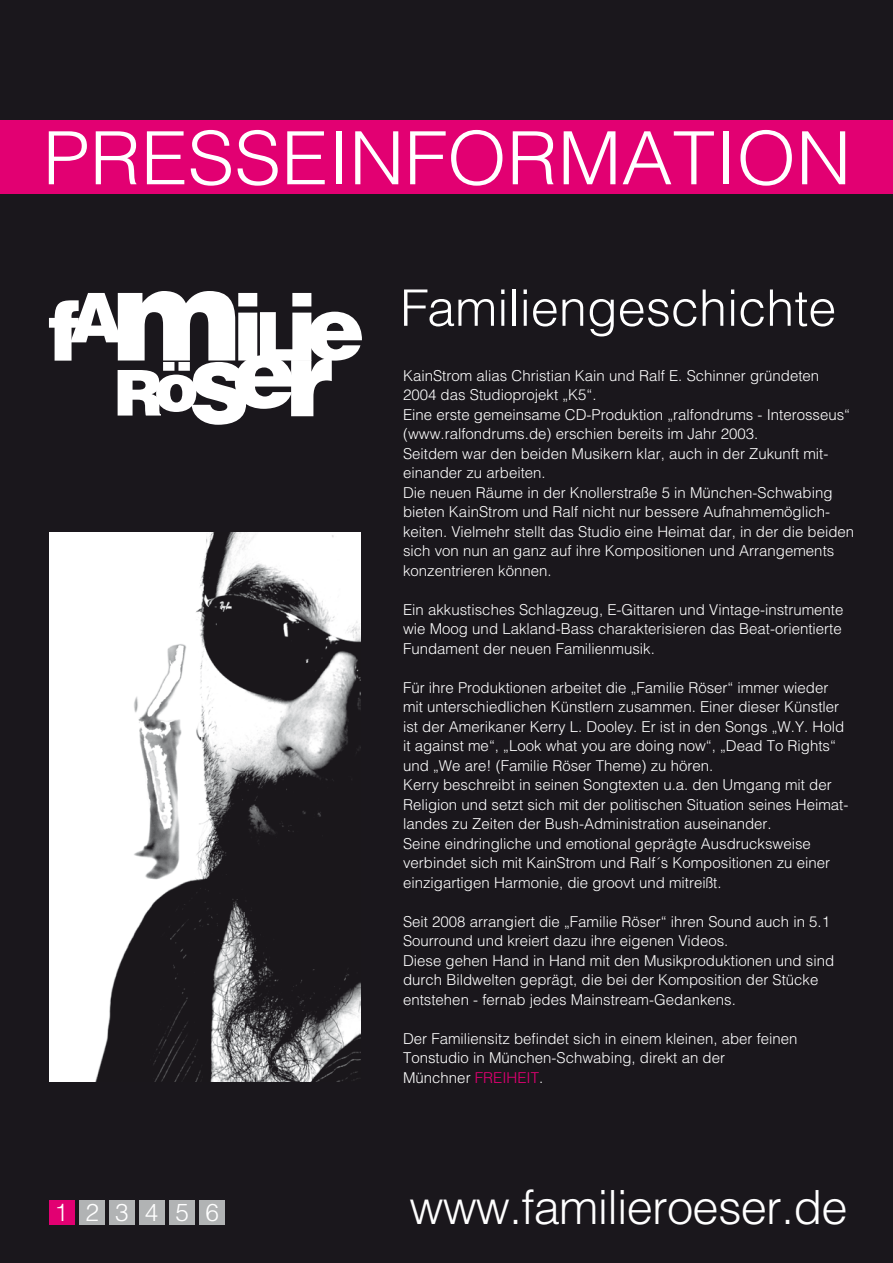
<style>
.page{position:relative;width:893px;height:1263px;background:#fff}
.page>*{position:absolute;margin:0;border:0;box-sizing:border-box;transform-origin:0 0}
.t1{font:900 91.5px "Helvetica";color:#fff}
.t2{font:300 73.5px "Helvetica";color:#fff;scale:1.04 1}
.t3{font:900 68.7px "Helvetica";color:#fff}
.t4{font:900 67.2px "Helvetica";color:#fff}
.t5{font:900 63.3px "Helvetica";color:#fff}
.t6{font:300 50.4px "Helvetica";color:#fff}
.t7{font:300 47.1px "Helvetica";letter-spacing:-.015em;color:#fff}
.t8{font:300 24.45px "Helvetica";letter-spacing:.67em;color:#fff}
.t9{font:300 15px/19.5px "Helvetica";color:#fff}
.s1{font-size:81.6px}
.s2{font-size:129px}
.s3{font-size:88.35px}
.s4{font-size:67.5px}
.s5{font-size:82.8px}
.s6{font-size:96.9px}
.s7{font-size:107.25px}
.s8{color:#e20072}
</style>
<div class="page">
<div style="left:0;top:100px;width:892px;height:120px;background:#e20072"></div>
<div style="left:0;top:195px;width:892px;height:1068px;background:#1a171c"></div>
<div style="left:0;top:0;width:892px;height:119px;background:#1a171c"></div>
<img style="left:49px;top:533px;width:311px;height:549px">
<div style="left:49px;top:1200px;width:26px;height:25px;background:#e20072"></div>
<div style="left:79px;top:1200px;width:26px;height:25px;background:#b1b3b4"></div>
<div style="left:109px;top:1200px;width:26px;height:25px;background:#b1b3b4"></div>
<div style="left:139px;top:1200px;width:26px;height:25px;background:#b1b3b4"></div>
<div style="left:169px;top:1200px;width:26px;height:25px;background:#b1b3b4"></div>
<div style="left:199px;top:1200px;width:26px;height:25px;background:#b1b3b4"></div>
<h2 class="t2" style="left:43px;top:112px;width:778px">PRESSEINFORMATION</h2>
<h3 class="t3" style="left:70px;top:273px;width:55px">A</h3>
<h3 class="t6" style="left:400px;top:276px;width:437px">Familiengeschichte</h3>
<h1 class="t1" style="left:48px;top:268px;width:318px"><span class="s1">f</span> <span class="s2">m</span>i i<span class="s3">e</span></h1>
<h3 class="t4" style="left:255px;top:292px;width:46px">L</h3>
<h3 class="t5" style="left:114px;top:351px;width:221px">R<span class="s4">ö</span><span class="s5">S</span><span class="s6">e</span><span class="s7">r</span></h3>
<p class="t9" style="left:403px;top:365px;width:452px">KainStrom alias Christian Kain und Ralf E. Schinner gründeten 2004 das Studioprojekt „K5“.<br>Eine erste gemeinsame CD-Produktion „ralfondrums - Interosseus“ (www.ralfondrums.de) erschien bereits im Jahr 2003.<br>Seitdem war den beiden Musikern klar, auch in der Zukunft mit&shy;einander zu arbeiten.<br>Die neuen Räume in der Knollerstraße 5 in München-Schwabing bieten KainStrom und Ralf nicht nur bessere Aufnahmemöglich&shy;keiten. Vielmehr stellt das Studio eine Heimat dar, in der die beiden sich von nun an ganz auf ihre Kompositionen und Arrangements konzentrieren können.</p>
<p class="t9" style="left:403px;top:599px;width:442px;text-align:justify">Ein akkustisches Schlagzeug, E-Gittaren und Vintage-instrumente wie Moog und Lakland-Bass charakterisieren das Beat-orientierte Fundament der neuen Familienmusik.</p>
<p class="t9" style="left:403px;top:677px;width:447px">Für ihre Produktionen arbeitet die „Familie Röser“ immer wieder mit unterschiedlichen Künstlern zusammen. Einer dieser Künstler ist der Amerikaner Kerry L. Dooley. Er ist in den Songs „W.Y. Hold it against me“, „Look what you are doing now“, „Dead To Rights“ und „We are! (Familie Röser Theme) zu hören.<br>Kerry beschreibt in seinen Songtexten u.a. den Umgang mit der Religion und setzt sich mit der politischen Situation seines Heimat&shy;landes zu Zeiten der Bush-Administration auseinander.<br>Seine eindringliche und emotional geprägte Ausdrucksweise verbindet sich mit KainStrom und Ralf´s Kompositionen zu einer einzigartigen Harmonie, die groovt und mitreißt.</p>
<p class="t9" style="left:403px;top:911px;width:432px">Seit 2008 arrangiert die „Familie Röser“ ihren Sound auch in 5.1<br>Sourround und kreiert dazu ihre eigenen Videos.<br>Diese gehen Hand in Hand mit den Musikproduktionen und sind durch Bildwelten geprägt, die bei der Komposition der Stücke entstehen - fernab jedes Mainstream-Gedankens.</p>
<p class="t9" style="left:403px;top:1028px;width:396px">Der Familiensitz befindet sich in einem kleinen, aber feinen<br>Tonstudio in München-Schwabing, direkt an der<br>Münchner <span class="s8">FREIHEIT</span>.</p>
<h3 class="t8" style="left:55px;top:1197px;width:166px">123456</h3>
<h3 class="t7" style="left:409px;top:1178px;width:440px">www.familieroeser.de</h3>
</div>
